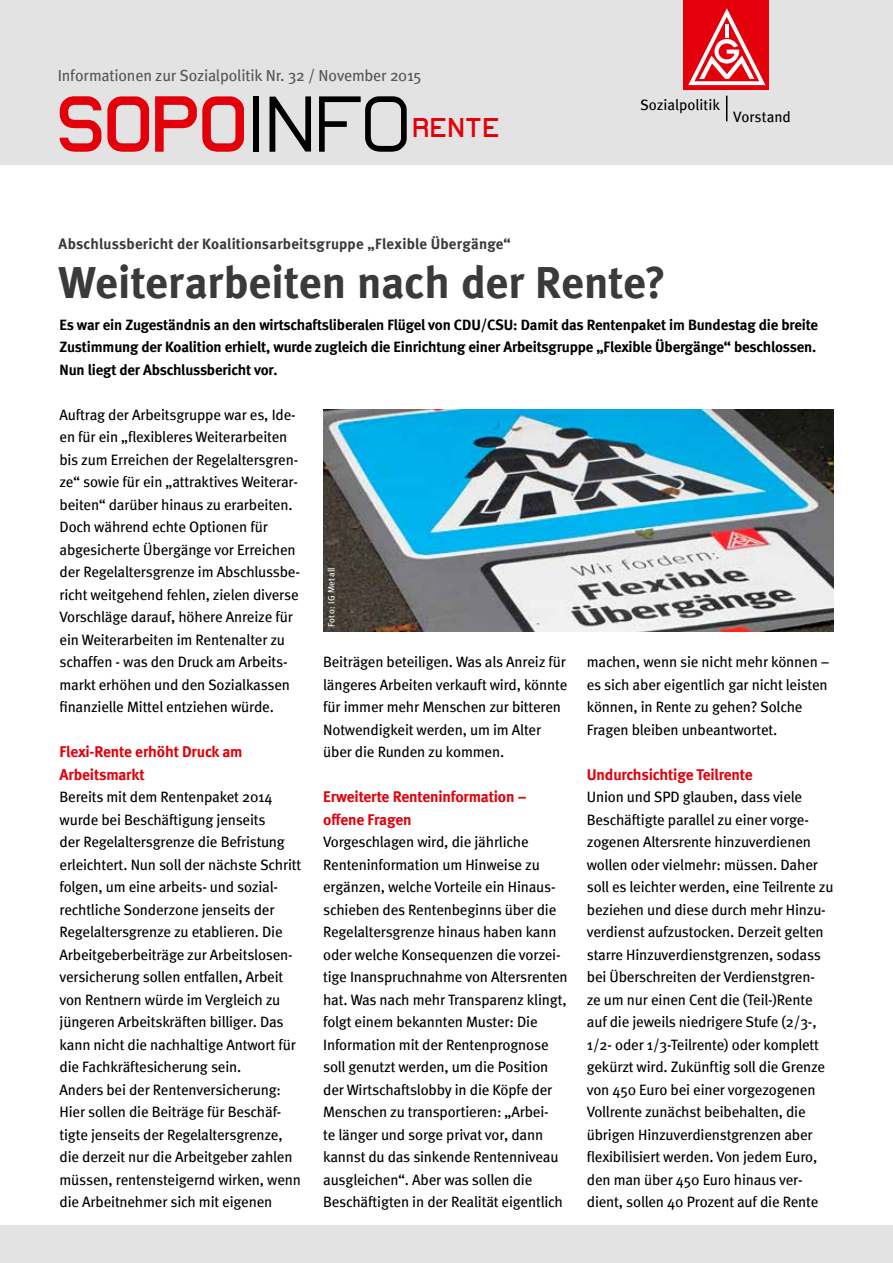
<style>
.page{position:relative;width:893px;height:1263px;background:#fff}
.page>*{position:absolute;margin:0;border:0;box-sizing:border-box;transform-origin:0 0}
.t1{font:79.5px "Lastwaerkbold";color:#e3000b}
.t2{font:700 45px "Meta";color:#3a3a39}
.t3{font:27px "Lastwaerkbold";letter-spacing:.025em;color:#e3000b}
.t4{font:16.05px "Meta";letter-spacing:-.01em;color:#565655}
.t5{font:700 15.6px/22.5px "Meta";letter-spacing:-.01em;color:#e3000b}
.t6{font:15px/22.5px "Meta";letter-spacing:-.01em;color:#000}
.t7{font:700 15px/22.5px "Meta";letter-spacing:-.01em;color:#000;text-align:justify}
.t8{font:700 15px "Meta";letter-spacing:.015em;color:#3a3a39}
.t9{font:9px "Meta";letter-spacing:.04em;color:#fff}
.s1{font-family:"Lastwaerkregular";color:#000}
</style>
<div class="page">
<div style="left:0;top:0;width:893px;height:165px;background:#e3e3e3"></div>
<div style="left:0;top:1226px;width:893px;height:37px;background:#e3e3e3"></div>
<div style="left:684px;top:0;width:85px;height:89px;background:#e3000b"></div>
<svg style="left:688px;top:8px;width:77px;height:77px"></svg>
<svg style="left:726px;top:96px;width:1px;height:25px"></svg>
<img style="left:323px;top:410px;width:510px;height:221px">
<p class="t4" style="left:58px;top:66px;width:365px">Informationen zur Sozialpolitik Nr. 32 / November 2015</p>
<h1 class="t1" style="left:56px;top:73px;width:356px">SOPO<span class="s1">INFO</span></h1>
<p class="t6" style="left:640px;top:93px;width:81px">Sozialpolitik</p>
<h3 class="t3" style="left:413px;top:110px;width:89px">RENTE</h3>
<p class="t6" style="left:733px;top:105px;width:59px">Vorstand</p>
<p class="t8" style="left:58px;top:234px;width:454px">Abschlussbericht der Koalitionsarbeitsgruppe „Flexible Übergänge“</p>
<h2 class="t2" style="left:58px;top:255px;width:609px">Weiterarbeiten nach der Rente?</h2>
<p class="t7" style="left:60px;top:313px;width:760px">Es war ein Zugeständnis an den wirtschaftsliberalen Flügel von CDU/CSU: Damit das Rentenpaket im Bundestag die breite Zustimmung der Koalition erhielt, wurde zugleich die Einrichtung einer Arbeitsgruppe „Flexible Übergänge“ beschlossen.<br>Nun liegt der Abschlussbericht vor.</p>
<p class="t6" style="left:60px;top:403px;width:242px">Auftrag der Arbeitsgruppe war es, Ide&shy;en für ein „flexibleres Weiterarbeiten bis zum Erreichen der Regelaltersgren&shy;ze“ sowie für ein „attraktives Weiterar&shy;beiten“ darüber hinaus zu erarbeiten.<br>Doch während echte Optionen für abgesicherte Übergänge vor Erreichen der Regelaltersgrenze im Abschlussbe&shy;richt weitgehend fehlen, zielen diverse Vorschläge darauf, höhere Anreize für ein Weiterarbeiten im Rentenalter zu schaffen - was den Druck am Arbeits&shy;markt erhöhen und den Sozialkassen finanzielle Mittel entziehen würde.</p>
<p class="t5" style="left:60px;top:740px;width:185px">Flexi-Rente erhöht Druck am<br>Arbeitsmarkt</p>
<p class="t6" style="left:60px;top:785px;width:243px">Bereits mit dem Rentenpaket 2014 wurde bei Beschäftigung jenseits<br>der Regelaltersgrenze die Befristung erleichtert. Nun soll der nächste Schritt folgen, um eine arbeits- und sozial&shy;rechtliche Sonderzone jenseits der Regelaltersgrenze zu etablieren. Die Arbeitgeberbeiträge zur Arbeitslosen&shy;versicherung sollen entfallen, Arbeit von Rentnern würde im Vergleich zu jüngeren Arbeitskräften billiger. Das kann nicht die nachhaltige Antwort für die Fachkräftesicherung sein.<br>Anders bei der Rentenversicherung:<br>Hier sollen die Beiträge für Beschäf&shy;tigte jenseits der Regelaltersgrenze, die derzeit nur die Arbeitgeber zahlen müssen, rentensteigernd wirken, wenn die Arbeitnehmer sich mit eigenen</p>
<p class="t9" style="left:326px;top:627px;width:61px;rotate:-90deg">Foto: IG Metall</p>
<p class="t6" style="left:323px;top:650px;width:246px">Beiträgen beteiligen. Was als Anreiz für längeres Arbeiten verkauft wird, könnte für immer mehr Menschen zur bitteren Notwendigkeit werden, um im Alter über die Runden zu kommen.</p>
<p class="t5" style="left:323px;top:785px;width:205px">Erweiterte Renteninformation – offene Fragen</p>
<p class="t6" style="left:323px;top:830px;width:246px">Vorgeschlagen wird, die jährliche Renteninformation um Hinweise zu ergänzen, welche Vorteile ein Hinaus&shy;schieben des Rentenbeginns über die Regelaltersgrenze hinaus haben kann oder welche Konsequenzen die vorzei&shy;tige Inanspruchnahme von Altersrenten hat. Was nach mehr Transparenz klingt, folgt einem bekannten Muster: Die Information mit der Rentenprognose soll genutzt werden, um die Position der Wirtschaftslobby in die Köpfe der Menschen zu transportieren: „Arbei-<br>te länger und sorge privat vor, dann kannst du das sinkende Rentenniveau ausgleichen“. Aber was sollen die Beschäftigten in der Realität eigentlich</p>
<p class="t6" style="left:587px;top:650px;width:244px">machen, wenn sie nicht mehr können – es sich aber eigentlich gar nicht leisten können, in Rente zu gehen? Solche Fragen bleiben unbeantwortet.</p>
<p class="t5" style="left:587px;top:763px;width:167px">Undurchsichtige Teilrente</p>
<p class="t6" style="left:587px;top:785px;width:248px">Union und SPD glauben, dass viele Beschäftigte parallel zu einer vorge&shy;zogenen Altersrente hinzuverdienen wollen oder vielmehr: müssen. Daher soll es leichter werden, eine Teilrente zu beziehen und diese durch mehr Hinzu&shy;verdienst aufzustocken. Derzeit gelten starre Hinzuverdienstgrenzen, sodass bei Überschreiten der Verdienstgren-<br>ze um nur einen Cent die (Teil-)Rente auf die jeweils niedrigere Stufe (2/3-, 1/2- oder 1/3-Teilrente) oder komplett gekürzt wird. Zukünftig soll die Grenze von 450 Euro bei einer vorgezogenen Vollrente zunächst beibehalten, die übrigen Hinzuverdienstgrenzen aber flexibilisiert werden. Von jedem Euro, den man über 450 Euro hinaus ver&shy;dient, sollen 40 Prozent auf die Rente</p>
</div>
